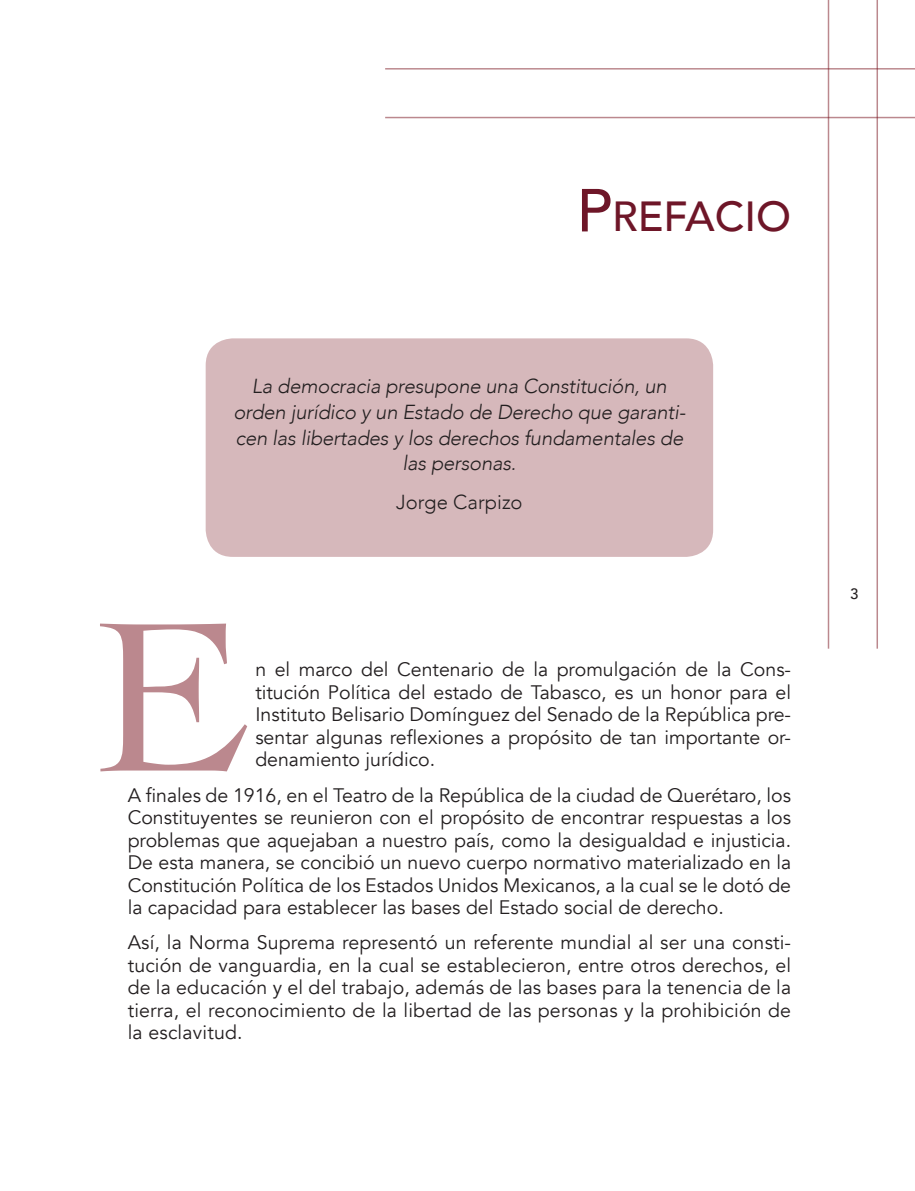
<style>
.page{position:relative;width:915px;height:1191px;background:#fff}
.page>*{position:absolute;margin:0;border:0;box-sizing:border-box;transform-origin:0 0}
.ENTRADA{font:500 42px "Avenir";color:#6e1628}
.t1{font:italic 300 20.25px/26px "Avenir";letter-spacing:-.01em;color:#231f20;text-align:center}
.t2{font:300 20.25px "Avenir";color:#231f20}
.parrafo_presentación{font:19.5px/22.5px "Avenir";color:#231f20;text-align:justify}
.INICIO{font:19.5px/22.5px "Avenir";color:#231f20;text-align:justify}
.t3{font:500 15px "Avenir";color:#231f20}
.s1{font-size:60px}
</style>
<div class="page">
<hr style="left:385px;top:117px;width:529px;height:1px;background:#78121d">
<hr style="left:876px;top:0;width:1px;height:648px;background:#78121d">
<hr style="left:385px;top:68px;width:529px;height:2px;background:#78121d">
<hr style="left:827px;top:0;width:2px;height:648px;background:#78121d">
<div style="left:205px;top:338px;width:508px;height:219px;background:#d6b8bb;border-radius:27px"></div>
<svg style="left:100px;top:623px;width:147px;height:148px"></svg>
<p class="ENTRADA" style="left:576px;top:180px;width:216px"><span class="s1">P</span>REFACIO</p>
<p class="t1" style="left:233px;top:373px;width:453px">La democracia presupone una Constitución, un orden jurídico y un Estado de Derecho que garanti&shy;cen las libertades y los derechos fundamentales de las personas.</p>
<p class="t2" style="left:396px;top:490px;width:128px">Jorge Carpizo</p>
<p class="INICIO" style="left:255px;top:658px;width:537px">n el marco del Centenario de la promulgación de la Cons&shy;titución Política del estado de Tabasco, es un honor para el Instituto Belisario Domínguez del Senado de la República pre&shy;sentar algunas reflexiones a propósito de tan importante or&shy;denamiento jurídico.</p>
<p class="parrafo_presentación" style="left:128px;top:784px;width:664px">A finales de 1916, en el Teatro de la República de la ciudad de Querétaro, los Constituyentes se reunieron con el propósito de encontrar respuestas a los problemas que aquejaban a nuestro país, como la desigualdad e injusticia.<br>De esta manera, se concibió un nuevo cuerpo normativo materializado en la Constitución Política de los Estados Unidos Mexicanos, a la cual se le dotó de la capacidad para establecer las bases del Estado social de derecho.</p>
<p class="parrafo_presentación" style="left:128px;top:931px;width:664px">Así, la Norma Suprema representó un referente mundial al ser una consti&shy;tución de vanguardia, en la cual se establecieron, entre otros derechos, el de la educación y el del trabajo, además de las bases para la tenencia de la tierra, el reconocimiento de la libertad de las personas y la prohibición de la esclavitud.</p>
<p class="t3" style="left:849px;top:581px;width:10px">3</p>
</div>
